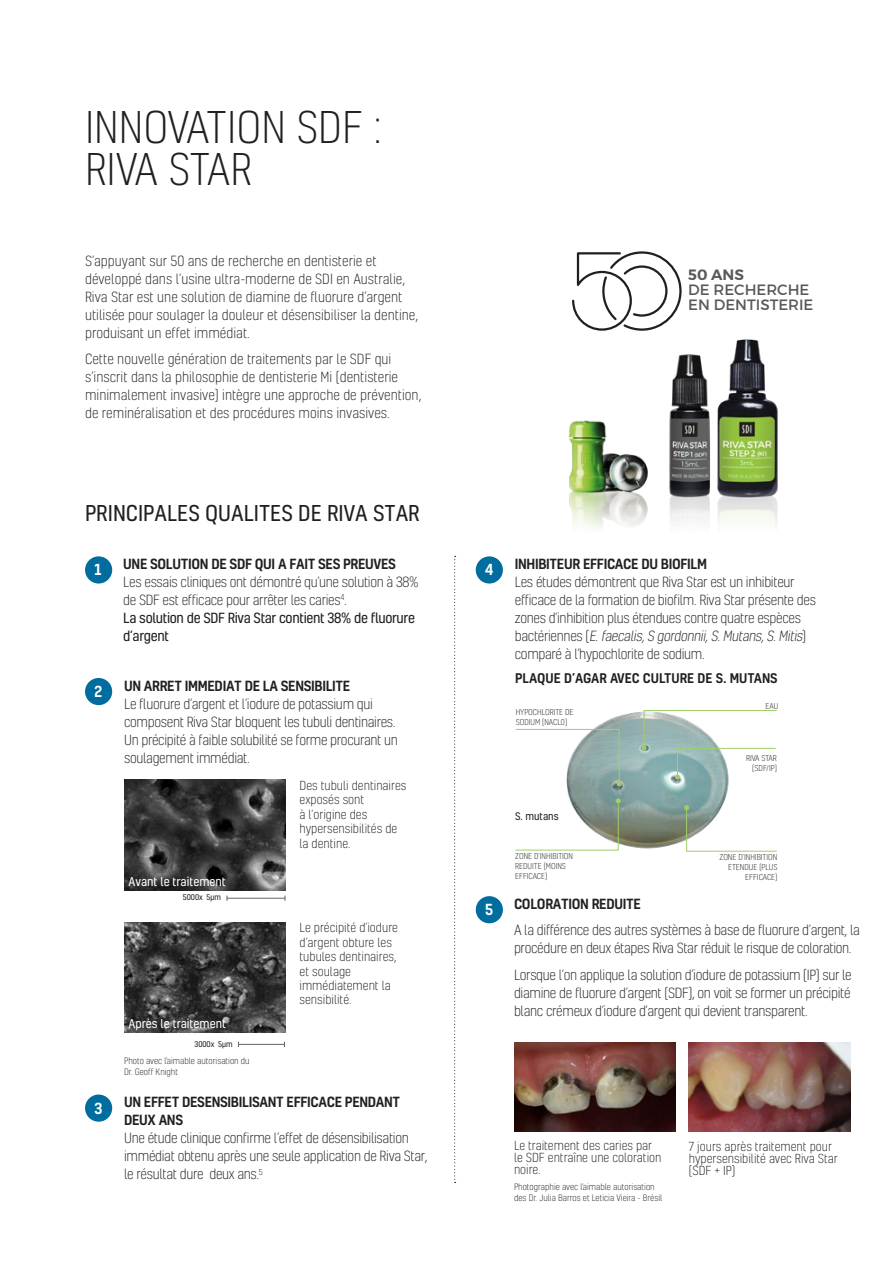
<style>
.page{position:relative;width:893px;height:1263px;background:#fff}
.page>*{position:absolute;margin:0;border:0;box-sizing:border-box;transform-origin:0 0}
.t1{font:300 42px/42px "Kelson";color:#231f20}
.t2{font:21px "Kelson";color:#231f20}
.t3{font:15px/15px "Montserrat";color:#58595b}
.t4{font:600 15px "Montserrat";color:#58595b}
.t5{font:500 14.7px "Kelson";color:#fff}
.t6{font:300 13.5px/18px "Kelson";letter-spacing:-.025em;color:#231f20}
.t7{font:300 13.5px/18px "Kelson";color:#231f20}
.t8{font:500 13.5px/18px "Kelson";letter-spacing:-.025em;color:#231f20}
.t9{font:500 12.9px "Kelson";color:#231f20}
.t10{font:300 12px/14.4px "Kelson";color:#231f20}
.t11{font:11.7px "Kelson";color:#fff}
.t12{font:10.05px "Kelson";color:#231f20}
.t13{font:300 8.55px/10.4px "Kelson";color:#231f20}
.t14{font:300 7.8px/10.1px "Kelson";color:#231f20;text-align:right}
.t15{font:7.5px "Kelson";color:#231f20}
.s1{font-weight:400}
.s2{font-style:italic}
</style>
<div class="page">
<div style="left:85px;top:556px;width:27px;height:27px;background:#006d9e;border-radius:50%"></div>
<div style="left:85px;top:1094px;width:27px;height:28px;background:#006d9e;border-radius:50%"></div>
<div style="left:476px;top:556px;width:27px;height:27px;background:#006d9e;border-radius:50%"></div>
<hr style="left:227px;top:898px;width:58px;height:1px;background:#636466">
<hr style="left:239px;top:1044px;width:46px;height:1px;background:#636466">
<img style="left:124px;top:780px;width:162px;height:110px">
<img style="left:124px;top:922px;width:162px;height:110px">
<div style="left:85px;top:678px;width:27px;height:27px;background:#006d9e;border-radius:50%"></div>
<div style="left:476px;top:896px;width:27px;height:27px;background:#006d9e;border-radius:50%"></div>
<img style="left:514px;top:1042px;width:162px;height:89px">
<img style="left:689px;top:1042px;width:162px;height:89px">
<img style="left:568px;top:339px;width:210px;height:189px">
<svg style="left:572px;top:251px;width:110px;height:80px"></svg>
<svg style="left:454px;top:556px;width:2px;height:627px"></svg>
<img style="left:567px;top:711px;width:162px;height:138px">
<svg style="left:515px;top:728px;width:107px;height:58px"></svg>
<svg style="left:515px;top:798px;width:106px;height:53px"></svg>
<svg style="left:684px;top:805px;width:93px;height:47px"></svg>
<svg style="left:642px;top:710px;width:135px;height:69px"></svg>
<h1 class="t1" style="left:85px;top:106px;width:298px">INNOVATION SDF :<br>RIVA STAR</h1>
<p class="t7" style="left:85px;top:251px;width:335px">S’appuyant sur 50 ans de recherche en dentisterie et développé dans l’usine ultra-moderne de SDI en Australie, Riva Star est une solution de diamine de fluorure d’argent utilisée pour soulager la douleur et désensibiliser la dentine, produisant un effet immédiat.</p>
<p class="t7" style="left:85px;top:350px;width:338px">Cette nouvelle génération de traitements par le SDF qui s’inscrit dans la philosophie de dentisterie Mi (dentisterie minimalement invasive) intègre une approche de prévention, de reminéralisation et des procédures moins invasives.</p>
<h2 class="t2" style="left:85px;top:499px;width:336px">PRINCIPALES QUALITES DE RIVA STAR</h2>
<p class="t5" style="left:94px;top:560px;width:9px">1</p>
<p class="t8" style="left:123px;top:554px;width:274px">UNE SOLUTION DE SDF QUI A FAIT SES PREUVES</p>
<p class="t6" style="left:123px;top:573px;width:297px">Les essais cliniques ont démontré qu’une solution à 38% de SDF est efficace pour arrêter les caries<sup>4</sup>.<br><span class="s1">La solution de SDF Riva Star contient 38% de fluorure d’argent</span></p>
<p class="t5" style="left:94px;top:681px;width:9px">2</p>
<p class="t8" style="left:124px;top:676px;width:228px">UN ARRET IMMEDIAT DE LA SENSIBILITE</p>
<p class="t6" style="left:124px;top:694px;width:275px">Le fluorure d’argent et l’iodure de potassium qui composent Riva Star bloquent les tubuli dentinaires.<br>Un précipité à faible solubilité se forme procurant un soulagement immédiat.</p>
<p class="t11" style="left:128px;top:873px;width:99px">Avant le traitement</p>
<p class="t15" style="left:183px;top:893px;width:40px">5000x 5µm</p>
<p class="t11" style="left:128px;top:1016px;width:99px">Après le traitement</p>
<p class="t15" style="left:194px;top:1039px;width:40px">3000x 5µm</p>
<p class="t13" style="left:124px;top:1056px;width:127px">Photo avec l’aimable autorisation du<br>Dr. Geoff Knight</p>
<p class="t10" style="left:299px;top:778px;width:108px">Des tubuli dentinaires exposés sont<br>à l’origine des hypersensibilités de la dentine.</p>
<p class="t10" style="left:299px;top:920px;width:100px">Le précipité d’iodure d’argent obture les tubules dentinaires, et soulage immédiatement la sensibilité.</p>
<p class="t5" style="left:94px;top:1098px;width:10px">3</p>
<p class="t8" style="left:124px;top:1093px;width:278px">UN EFFET DESENSIBILISANT EFFICACE PENDANT<br>DEUX ANS</p>
<p class="t6" style="left:124px;top:1129px;width:305px">Une étude clinique confirme l’effet de désensibilisation immédiat obtenu après une seule application de Riva Star, le résultat dure deux ans.<sup>5</sup></p>
<p class="t4" style="left:688px;top:265px;width:57px">50 ANS</p>
<p class="t3" style="left:688px;top:282px;width:127px">DE RECHERCHE<br>EN DENTISTERIE</p>
<p class="t5" style="left:485px;top:560px;width:10px">4</p>
<p class="t5" style="left:485px;top:899px;width:10px">5</p>
<p class="t8" style="left:515px;top:554px;width:194px">INHIBITEUR EFFICACE DU BIOFILM</p>
<p class="t6" style="left:515px;top:573px;width:303px">Les études démontrent que Riva Star est un inhibiteur efficace de la formation de biofilm. Riva Star présente des zones d’inhibition plus étendues contre quatre espèces<br>b a c t é r i e n n e s ( <span class="s2">E.faecalis,S gordonnii,S.Mutans,S.Mitis</span>) comparé à l’hypochlorite de sodium.</p>
<p class="t9" style="left:515px;top:669px;width:264px">PLAQUE D’AGAR AVEC CULTURE DE S. MUTANS</p>
<p class="t14" style="left:516px;top:707px;width:59px;text-align:left">HYPOCHLORITE DE<br>SODIUM (NACL0)</p>
<p class="t12" style="left:515px;top:809px;width:45px">S. mutans</p>
<p class="t14" style="left:515px;top:851px;width:59px;text-align:left">ZONE D’INHIBITION<br>REDUITE (MOINS<br>EFFICACE)</p>
<p class="t14" style="left:765px;top:700px;width:14px">EAU</p>
<p class="t14" style="left:746px;top:753px;width:32px">RIVA STAR (SDF/IP)</p>
<p class="t14" style="left:719px;top:852px;width:59px">ZONE D’INHIBITION<br>ETENDUE (PLUS<br>EFFICACE)</p>
<p class="t8" style="left:514px;top:894px;width:128px">COLORATION REDUITE</p>
<p class="t6" style="left:514px;top:921px;width:347px">A la différence des autres systèmes à base de fluorure d’argent, la procédure en deux étapes Riva Star réduit le risque de coloration.</p>
<p class="t6" style="left:514px;top:965px;width:339px;text-align:justify">Lorsque l’on applique la solution d’iodure de potassium (IP) sur le diamine de fluorure d’argent (SDF), on voit se former un précipité blanc crémeux d’iodure d’argent qui devient transparent.</p>
<p class="t10" style="left:514px;top:1139px;width:149px;line-height:12px">Le traitement des caries par le SDF entraîne une coloration noire.</p>
<p class="t13" style="left:514px;top:1181px;width:150px">Photographie avec l’aimable autorisation des Dr. Julia Barros et Leticia Vieira - Brésil</p>
<p class="t10" style="left:689px;top:1140px;width:150px;line-height:12px">7 jours après traitement pour hypersensibilité avec Riva Star (SDF + IP)</p>
</div>
